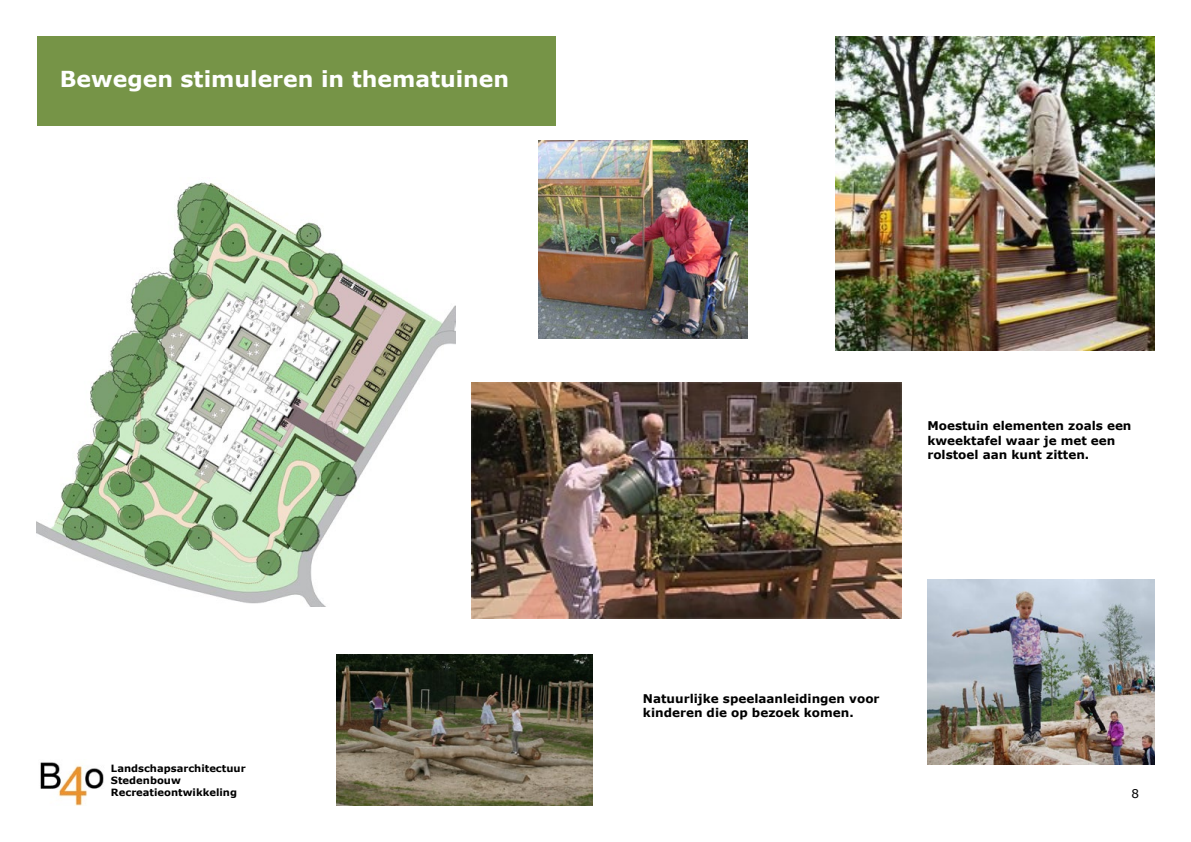
<style>
.page{position:relative;width:1191px;height:842px;background:#fff}
.page>*{position:absolute;margin:0;border:0;box-sizing:border-box;transform-origin:0 0}
.t1{font:700 22px "Verdana";color:#fff}
.t2{font:700 12px/14.4px "Verdana";color:#000}
.t3{font:12px "Verdana";color:#000}
.t4{font:700 10px/12px "Verdana";color:#000}
</style>
<div class="page">
<img style="left:36px;top:182px;width:420px;height:425px">
<div style="left:37px;top:36px;width:519px;height:90px;background:#769447"></div>
<img style="left:836px;top:36px;width:319px;height:314px">
<img style="left:40px;top:762px;width:64px;height:44px">
<img style="left:471px;top:382px;width:430px;height:237px">
<img style="left:539px;top:141px;width:208px;height:198px">
<img style="left:927px;top:579px;width:228px;height:185px">
<img style="left:336px;top:654px;width:256px;height:152px">
<h1 class="t1" style="left:60px;top:64px;width:451px">Bewegen stimuleren in thematuinen</h1>
<p class="t4" style="left:111px;top:762px;width:136px">Landschapsarchitectuur<br>Stedenbouw<br>Recreatieontwikkeling</p>
<p class="t2" style="left:927px;top:418px;width:206px">Moestuin elementen zoals een kweektafel waar je met een rolstoel aan kunt zitten.</p>
<p class="t2" style="left:643px;top:691px;width:238px">Natuurlijke speelaanleidingen voor kinderen die op bezoek komen.</p>
<p class="t3" style="left:1131px;top:785px;width:9px">8</p>
</div>
